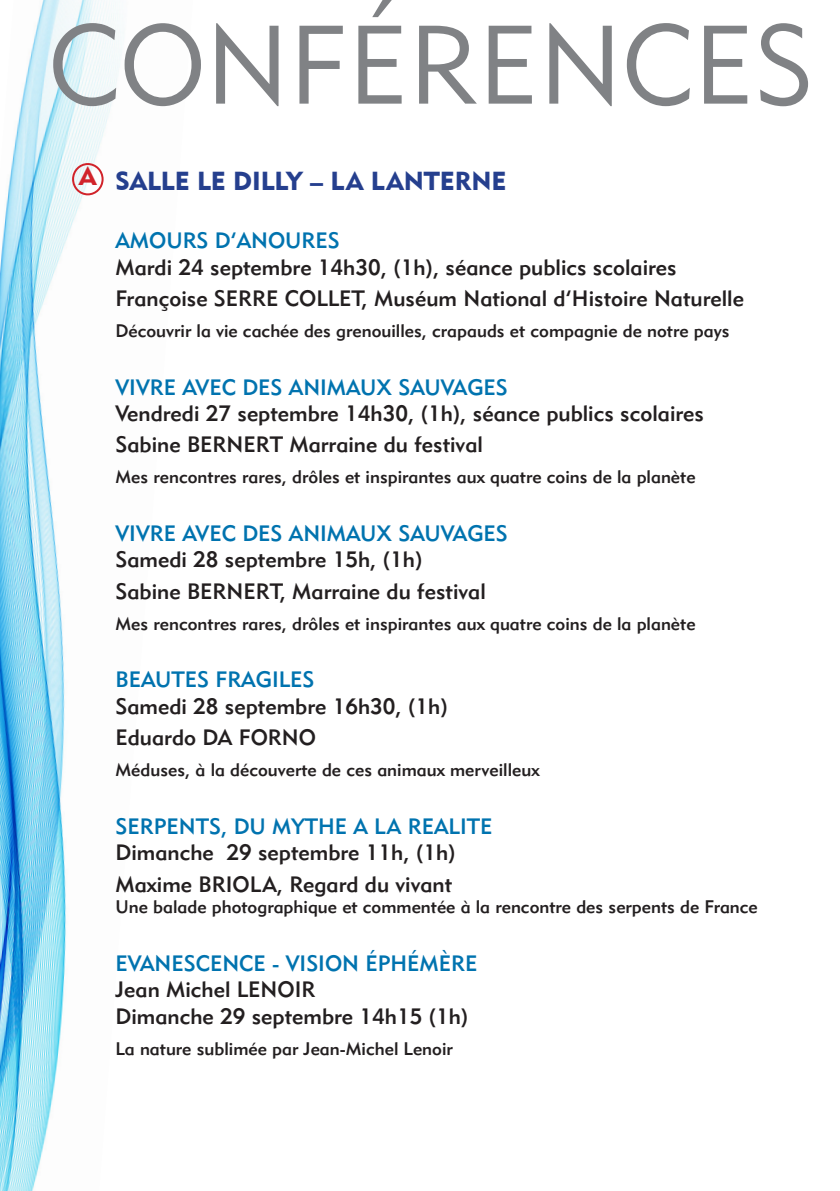
<style>
.page{position:relative;width:840px;height:1191px;background:#fff}
.page>*{position:absolute;margin:0;border:0;box-sizing:border-box;transform-origin:0 0}
.t1{font:110px "Geometric 415 BT Lite A";color:#808285}
.t2{font:26px "Geometric 415 BT Black A";color:#253f8e}
.t3{font:26px "Geometric 415 BT Black A";color:#d1232a}
.t4{font:22px "Geometric 415 BT Medium A";color:#231f20}
.t5{font:22px "Geometric 415 BT Medium A";color:#0073af}
.t6{font:18px "Geometric 415 BT Medium A";color:#231f20}
</style>
<div class="page">
<img style="left:0;top:0;width:124px;height:1191px">
<div style="left:72px;top:163px;width:31px;height:32px;border:2px solid #d1232a;border-radius:50%"></div>
<p class="t1" style="left:49px;top:-2px;width:766px">CONFÉRENCES</p>
<p class="t3" style="left:79px;top:160px;width:19px">A</p>
<p class="t2" style="left:115px;top:165px;width:392px">SALLE LE DILLY – LA LANTERNE</p>
<p class="t5" style="left:115px;top:227px;width:226px">AMOURS D’ANOURES</p>
<p class="t4" style="left:115px;top:253px;width:562px">Mardi 24 septembre 14h30, (1h), séance publics scolaires</p>
<p class="t4" style="left:115px;top:284px;width:629px">Françoise SERRE COLLET, Muséum National d’Histoire Naturelle</p>
<p class="t6" style="left:115px;top:319px;width:615px">Découvrir la vie cachée des grenouilles, crapauds et compagnie de notre pays</p>
<p class="t5" style="left:115px;top:373px;width:393px">VIVRE AVEC DES ANIMAUX SAUVAGES</p>
<p class="t4" style="left:115px;top:400px;width:589px">Vendredi 27 septembre 14h30, (1h), séance publics scolaires</p>
<p class="t4" style="left:115px;top:431px;width:369px">Sabine BERNERT Marraine du festival</p>
<p class="t6" style="left:115px;top:466px;width:581px">Mes rencontres rares, drôles et inspirantes aux quatre coins de la planète</p>
<p class="t5" style="left:115px;top:520px;width:393px">VIVRE AVEC DES ANIMAUX SAUVAGES</p>
<p class="t4" style="left:115px;top:546px;width:308px">Samedi 28 septembre 15h, (1h)</p>
<p class="t4" style="left:115px;top:577px;width:371px">Sabine BERNERT, Marraine du festival</p>
<p class="t6" style="left:115px;top:612px;width:581px">Mes rencontres rares, drôles et inspirantes aux quatre coins de la planète</p>
<p class="t5" style="left:115px;top:666px;width:200px">BEAUTES FRAGILES</p>
<p class="t4" style="left:115px;top:692px;width:333px">Samedi 28 septembre 16h30, (1h)</p>
<p class="t4" style="left:115px;top:724px;width:202px">Eduardo DA FORNO</p>
<p class="t6" style="left:115px;top:759px;width:425px">Méduses, à la découverte de ces animaux merveilleux</p>
<p class="t5" style="left:115px;top:812px;width:378px">SERPENTS, DU MYTHE A LA REALITE</p>
<p class="t4" style="left:115px;top:839px;width:341px">Dimanche 29 septembre 11h, (1h)</p>
<p class="t4" style="left:115px;top:870px;width:338px">Maxime BRIOLA, Regard du vivant</p>
<p class="t6" style="left:115px;top:895px;width:643px">Une balade photographique et commentée à la rencontre des serpents de France</p>
<p class="t5" style="left:115px;top:949px;width:363px">EVANESCENCE - VISION ÉPHÉMÈRE</p>
<p class="t4" style="left:115px;top:976px;width:201px">Jean Michel LENOIR</p>
<p class="t4" style="left:115px;top:1002px;width:354px">Dimanche 29 septembre 14h15 (1h)</p>
<p class="t6" style="left:115px;top:1037px;width:338px">La nature sublimée par Jean-Michel Lenoir</p>
</div>
